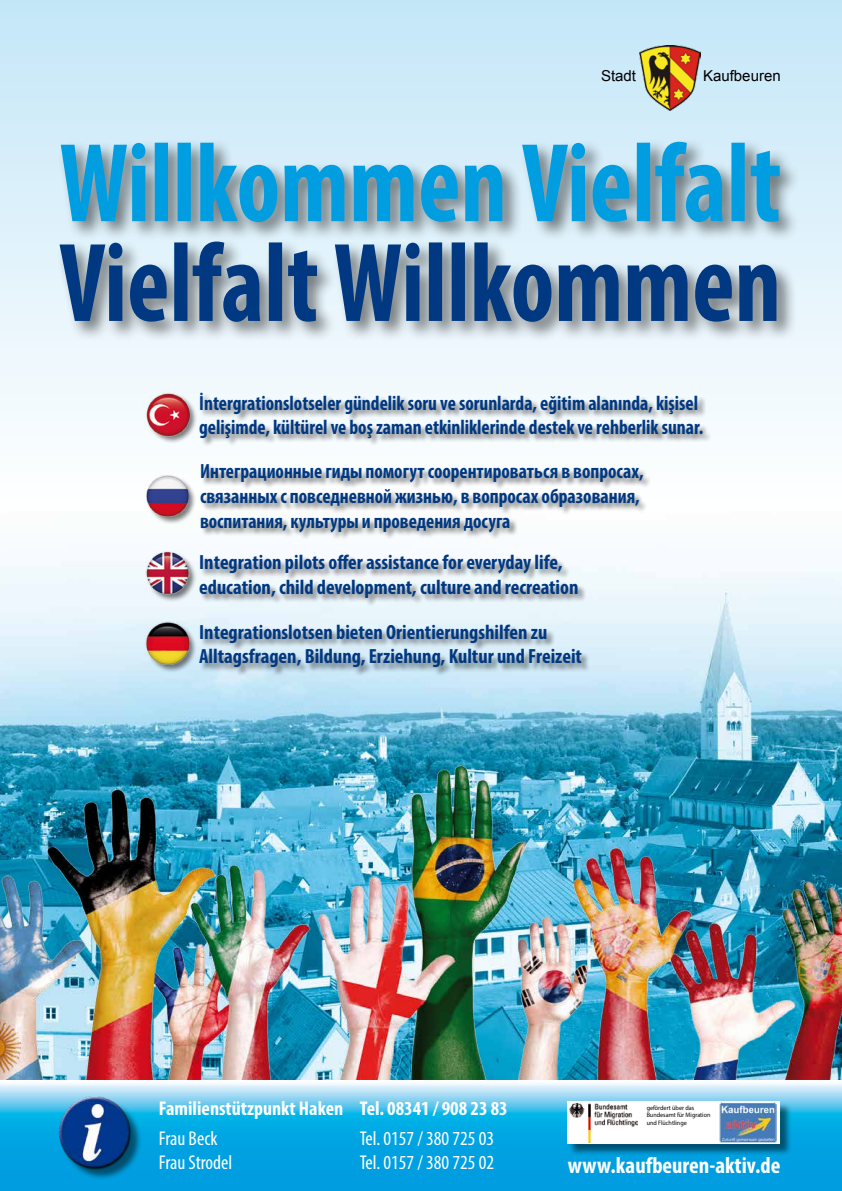
<style>
.page{position:relative;width:842px;height:1191px;background:#fff}
.page>*{position:absolute;margin:0;border:0;box-sizing:border-box;transform-origin:0 0}
.t1{font:700 condensed 23px "Myriad Pro";color:#fff}
.t2{font:700 condensed 20.6px/24.7px "Myriad Pro";color:#003882;scale:.95 1}
.t3{font:700 condensed 20.6px/24.7px "Myriad Pro";color:#003882}
.t4{font:condensed 20px "Myriad Pro";color:#fff}
.t5{font:700 condensed 20px "Myriad Pro";color:#fff}
.t6{font:15px "Arial";color:#000}
.t7{font:6.5px/7.8px "Myriad Pro";color:#000;scale:.95 1}
</style>
<div class="page">
<img style="left:0;top:561px;width:842px;height:129px">
<div style="left:0;top:0;width:842px;height:510px;background:linear-gradient(to bottom,#c4e7f8,#fff)"></div>
<div style="left:56px;top:138px;width:744px;height:204px;background:#000;opacity:.5"></div>
<svg style="left:60px;top:241px;width:716px;height:81px;background:#6585ab"></svg>
<svg style="left:61px;top:142px;width:719px;height:80px;background:#5eb2d6"></svg>
<img style="left:0;top:690px;width:842px;height:390px">
<svg style="left:0;top:1084px;width:842px;height:107px;background:#2ab2e6"></svg>
<div style="left:61px;top:1098px;width:82px;height:83px;background:#000;opacity:.5"></div>
<img style="left:55px;top:1091px;width:82px;height:82px">
<img style="left:640px;top:45px;width:61px;height:65px">
<div style="left:146px;top:392px;width:565px;height:284px;background:#000;opacity:.5"></div>
<img style="left:145px;top:473px;width:45px;height:45px">
<img style="left:144px;top:389px;width:48px;height:50px">
<img style="left:145px;top:621px;width:46px;height:44px">
<img style="left:145px;top:550px;width:45px;height:46px">
<div style="left:569px;top:1102px;width:223px;height:54px;background:#000;opacity:.5"></div>
<div style="left:567px;top:1100px;width:213px;height:43px;background:#fff"></div>
<img style="left:570px;top:1103px;width:67px;height:39px">
<img style="left:719px;top:1102px;width:58px;height:40px">
<p class="t6" style="left:601px;top:66px;width:37px">Stadt</p>
<p class="t6" style="left:703px;top:66px;width:79px">Kaufbeuren</p>
<p class="t2" style="left:199px;top:390px;width:532px">İntergrationslotseler gündelik soru ve sorunlarda, eğitim alanında, kişisel gelişimde, kültürel ve boş zaman etkinliklerinde destek ve rehberlik sunar.</p>
<p class="t2" style="left:200px;top:458px;width:468px">Интеграционные гиды помогут соорентироваться в вопросах, связанных с повседневной жизнью, в вопросах образования, воспитания, культуры и проведения досуга</p>
<p class="t3" style="left:199px;top:549px;width:381px">Integration pilots offer assistance for everyday life, education, child development, culture and recreation</p>
<p class="t3" style="left:199px;top:619px;width:384px">Integrationslotsen bieten Orientierungshilfen zu<br>Alltagsfragen, Bildung, Erziehung, Kultur und Freizeit</p>
<p class="t5" style="left:159px;top:1095px;width:351px">Familienstützpunkt Haken Tel. 08341 / 908 23 83</p>
<p class="t4" style="left:159px;top:1125px;width:60px">Frau Beck</p>
<p class="t4" style="left:360px;top:1125px;width:136px">Tel. 0157 / 380 725 03</p>
<p class="t4" style="left:159px;top:1149px;width:75px">Frau Strodel</p>
<p class="t4" style="left:360px;top:1149px;width:136px">Tel. 0157 / 380 725 02</p>
<p class="t1" style="left:568px;top:1151px;width:214px">www.kaufbeuren-aktiv.de</p>
<p class="t7" style="left:647px;top:1103px;width:69px">gefördert über das<br>Bundesamt für Migration und Flüchtlinge</p>
</div>
